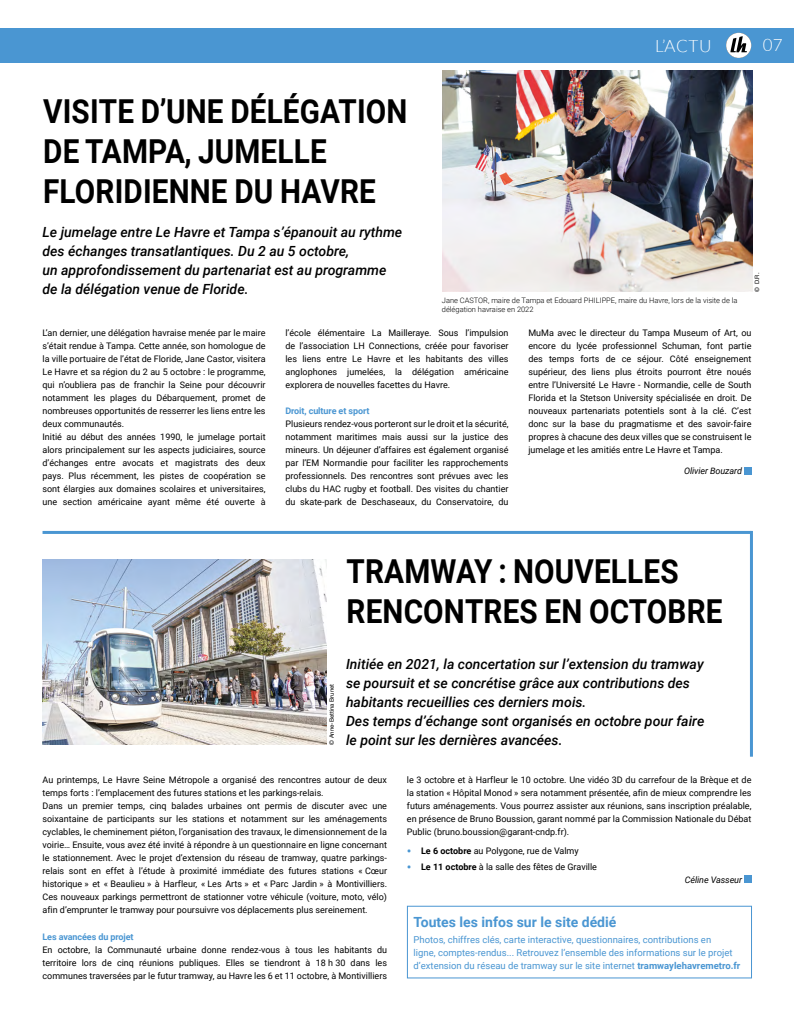
<style>
.page{position:relative;width:794px;height:1021px;background:#fff}
.page>*{position:absolute;margin:0;border:0;box-sizing:border-box;transform-origin:0 0}
.t1{font:700 33px/40px "Roboto";letter-spacing:.005em;color:#000;scale:.9 1}
.t2{font:300 17px "Lato";letter-spacing:.035em;color:#fff}
.t3{font:italic 500 14px/19px "Roboto";color:#000}
.t4{font:700 14px "Roboto";color:#4a96d2}
.t5{font:9.5px/13px "Roboto";color:#4a96d2}
.t6{font:9px/13px "Roboto";color:#000;text-align:justify}
.t7{font:700 9px "Roboto";letter-spacing:-.01em;color:#4a96d2}
.t8{font:italic 9px "Roboto";letter-spacing:-.01em;color:#000}
.t9{font:300 7.5px/9px "Roboto";color:#000}
.t10{font:6px "Helvetica Neue LT Std";color:#000}
.s1{font-size:14px;color:#4a96d2}
.s2{font-weight:700}
</style>
<div class="page">
<div style="left:0;top:28px;width:794px;height:34px;background:#4a96d2"></div>
<svg style="left:726px;top:33px;width:25px;height:25px"></svg>
<div style="left:744px;top:467px;width:7px;height:7px;background:#4a96d2"></div>
<div style="left:744px;top:875px;width:7px;height:8px;background:#4a96d2"></div>
<hr style="left:43px;top:531px;width:708px;height:3px;background:#4a96d2">
<hr style="left:750px;top:531px;width:3px;height:225px;background:#4a96d2">
<img style="left:42px;top:560px;width:284px;height:185px">
<div style="left:407px;top:905px;width:345px;height:73px;border:1px solid #4a96d2"></div>
<img style="left:442px;top:71px;width:310px;height:221px">
<h1 class="t1" style="left:43px;top:89px;width:406px">VISITE D’UNE DÉLÉGATION<br>DE TAMPA, JUMELLE<br>FLORIDIENNE DU HAVRE</h1>
<h3 class="t3" style="left:43px;top:222px;width:361px">Le jumelage entre Le Havre et Tampa s’épanouit au rythme des échanges transatlantiques. Du 2 au 5 octobre,<br>un approfondissement du partenariat est au programme de la délégation venue de Floride.</h3>
<h2 class="t2" style="left:655px;top:37px;width:58px">L’ACTU</h2>
<h2 class="t2" style="left:763px;top:36px;width:21px">07</h2>
<p class="t9" style="left:442px;top:295px;width:297px">Jane CASTOR, maire de Tampa et Edouard PHILIPPE, maire du Havre, lors de la visite de la délégation havraise en 2022</p>
<p class="t10" style="left:753px;top:292px;width:20px;rotate:-90deg">© D.R.</p>
<p class="t6" style="left:43px;top:326px;width:225px;text-align:left">L’an dernier, une délégation havraise menée par le maire s’était rendue à Tampa. Cette année, son homologue de la ville portuaire de l’état de Floride, Jane Castor, visitera Le Havre et sa région du 2 au 5 octobre : le programme, qui n’oubliera pas de franchir la Seine pour découvrir notamment les plages du Débarquement, promet de nombreuses opportunités de resserrer les liens entre les deux communautés.<br>Initié au début des années 1990, le jumelage portait alors principalement sur les aspects judiciaires, source d’échanges entre avocats et magistrats des deux pays. Plus récemment, les pistes de coopération se sont élargies aux domaines scolaires et universitaires, une section américaine ayant même été ouverte à</p>
<p class="t6" style="left:285px;top:326px;width:225px">l’école élémentaire La Mailleraye. Sous l’impulsion de l’association LH Connections, créée pour favoriser les liens entre Le Havre et les habitants des villes anglophones jumelées, la délégation américaine explorera de nouvelles facettes du Havre.</p>
<p class="t7" style="left:285px;top:404px;width:86px">Droit, culture et sport</p>
<p class="t6" style="left:285px;top:416px;width:225px">Plusieurs rendez-vous porteront sur le droit et la sécurité, notamment maritimes mais aussi sur la justice des mineurs. Un déjeuner d’affaires est également organisé par l’EM Normandie pour faciliter les rapprochements professionnels. Des rencontres sont prévues avec les clubs du HAC rugby et football. Des visites du chantier du skate-park de Deschaseaux, du Conservatoire, du</p>
<p class="t6" style="left:528px;top:325px;width:225px">MuMa avec le directeur du Tampa Museum of Art, ou encore du lycée professionnel Schuman, font partie des temps forts de ce séjour. Côté enseignement supérieur, des liens plus étroits pourront être noués entre l’Université Le Havre - Normandie, celle de South Florida et la Stetson University spécialisée en droit. De nouveaux partenariats potentiels sont à la clé. C’est donc sur la base du pragmatisme et des savoir-faire propres à chacune des deux villes que se construisent le jumelage et les amitiés entre Le Havre et Tampa.</p>
<p class="t8" style="left:684px;top:464px;width:59px">Olivier Bouzard</p>
<h1 class="t1" style="left:346px;top:550px;width:419px">TRAMWAY : NOUVELLES<br>RENCONTRES EN OCTOBRE</h1>
<p class="t10" style="left:328px;top:745px;width:63px;rotate:-90deg">© Anne-Bettina Brunet</p>
<p class="t3" style="left:346px;top:654px;width:360px">Initiée en 2021, la concertation sur l’extension du tramway se poursuit et se concrétise grâce aux contributions des habitants recueillies ces derniers mois.<br>Des temps d’échange sont organisés en octobre pour faire le point sur les dernières avancées.</p>
<p class="t6" style="left:43px;top:773px;width:346px;text-align:left">Au printemps, Le Havre Seine Métropole a organisé des rencontres autour de deux temps forts : l’emplacement des futures stations et les parkings-relais.<br>Dans un premier temps, cinq balades urbaines ont permis de discuter avec une soixantaine de participants sur les stations et notamment sur les aménagements cyclables, le cheminement piéton, l’organisation des travaux, le dimensionnement de la voirie… Ensuite, vous avez été invité à répondre à un questionnaire en ligne concernant le stationnement. Avec le projet d’extension du réseau de tramway, quatre parkings&shy;relais sont en effet à l’étude à proximité immédiate des futures stations « Cœur historique » et « Beaulieu » à Harfleur, « Les Arts » et « Parc Jardin » à Montivilliers.<br>Ces nouveaux parkings permettront de stationner votre véhicule (voiture, moto, vélo) afin d’emprunter le tramway pour poursuivre vos déplacements plus sereinement.</p>
<p class="t7" style="left:43px;top:930px;width:92px">Les avancées du projet</p>
<p class="t6" style="left:43px;top:942px;width:346px">En octobre, la Communauté urbaine donne rendez-vous à tous les habitants du territoire lors de cinq réunions publiques. Elles se tiendront à 18 h 30 dans les communes traversées par le futur tramway, au Havre les 6 et 11 octobre, à Montivilliers</p>
<p class="t6" style="left:407px;top:773px;width:346px">le 3 octobre et à Harfleur le 10 octobre. Une vidéo 3D du carrefour de la Brèque et de la station « Hôpital Monod » sera notamment présentée, afin de mieux comprendre les futurs aménagements. Vous pourrez assister aux réunions, sans inscription préalable, en présence de Bruno Boussion, garant nommé par la Commission Nationale du Débat Public (bruno.boussion@garant-cndp.fr).</p>
<p class="t6" style="left:407px;top:844px;width:173px"><span class="s1">•</span> <span class="s2">Le 6 octobre</span> au Polygone, rue de Valmy</p>
<p class="t6" style="left:407px;top:860px;width:192px"><span class="s1">•</span> <span class="s2">Le 11 octobre</span> à la salle des fêtes de Graville</p>
<p class="t8" style="left:685px;top:873px;width:59px">Céline Vasseur</p>
<h3 class="t4" style="left:413px;top:912px;width:204px">Toutes les infos sur le site dédié</h3>
<p class="t5" style="left:413px;top:932px;width:328px">Photos, chiffres clés, carte interactive, questionnaires, contributions en<br>ligne, comptes-rendus... Retrouvez l’ensemble des informations sur le projet d’extension du réseau de tramway sur le site internet <span class="s2">tramwaylehavremetro.fr</span></p>
</div>
